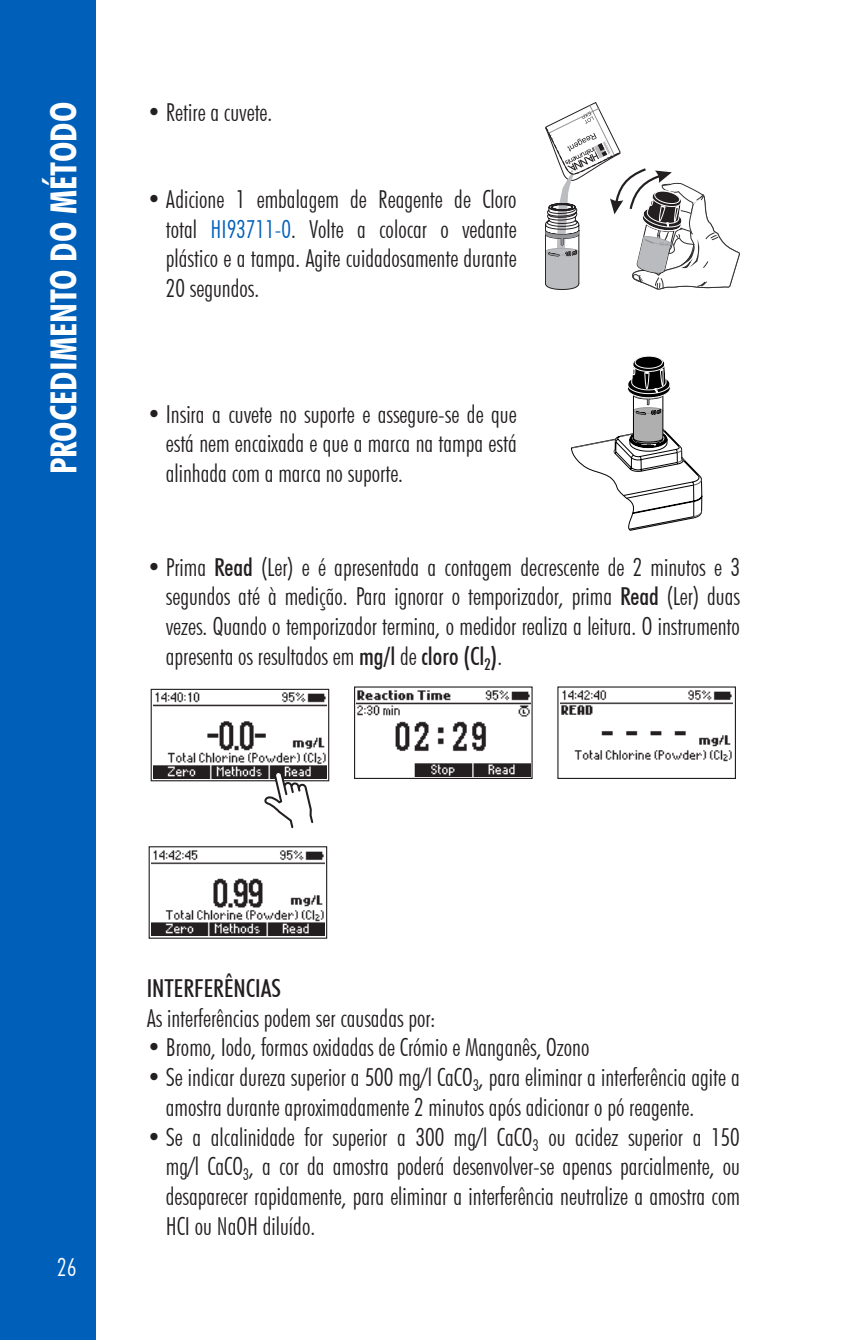
<style>
.page{position:relative;width:842px;height:1340px;background:#fff}
.page>*{position:absolute;margin:0;border:0;box-sizing:border-box;transform-origin:0 0}
.t1{font:700 condensed 36px "Futura BT";color:#fff}
.body_text_MAN{font:300 condensed 24.75px/29.7px "Futura BT";color:#231f20;text-align:justify}
.body_text_MAN-2{font:500 condensed 24.75px "Futura BT";color:#231f20}
.t2{font:300 condensed 24.75px "Futura BT";color:#fff}
.s1{color:#005fb9}
.s2{font-weight:500}
</style>
<div class="page">
<div style="left:0;top:0;width:96px;height:1339px;background:#005fb9"></div>
<img style="left:154px;top:692px;width:172px;height:86px">
<div style="left:151px;top:688px;width:178px;height:93px;border:1px solid #231f20"></div>
<svg style="left:264px;top:771px;width:49px;height:57px"></svg>
<img style="left:357px;top:690px;width:173px;height:86px">
<div style="left:354px;top:686px;width:179px;height:93px;border:1px solid #231f20"></div>
<img style="left:560px;top:690px;width:173px;height:72px">
<div style="left:557px;top:686px;width:179px;height:93px;border:1px solid #231f20"></div>
<img style="left:152px;top:850px;width:172px;height:85px">
<div style="left:149px;top:846px;width:178px;height:92px;border:1px solid #231f20"></div>
<svg style="left:545px;top:102px;width:195px;height:187px"></svg>
<svg style="left:570px;top:356px;width:133px;height:175px"></svg>
<h1 class="t1" style="left:42px;top:474px;width:374px;rotate:-90deg">PROCEDIMENTO DO MÉTODO</h1>
<p class="body_text_MAN" style="left:147px;top:97px;width:127px">• Retire a cuvete.</p>
<p class="body_text_MAN" style="left:166px;top:184px;width:352px;text-indent:-19px">• Adicione 1 embalagem de Reagente de Cloro total <span class="s1">HI93711-0</span>. Volte a colocar o vedante plástico e a tampa. Agite cuidadosamente durante 20 segundos.</p>
<p class="body_text_MAN" style="left:166px;top:399px;width:352px;text-indent:-19px">• Insira a cuvete no suporte e assegure-se de que está nem encaixada e que a marca na tampa está alinhada com a marca no suporte.</p>
<p class="body_text_MAN" style="left:166px;top:551px;width:576px;text-indent:-19px">• Prima <span class="s2">Read</span> (Ler) e é apresentada a contagem decrescente de 2 minutos e 3 segundos até à medição. Para ignorar o temporizador, prima <span class="s2">Read</span> (Ler) duas vezes. Quando o temporizador termina, o medidor realiza a leitura. O instrumento apresenta os resultados em <span class="s2">mg/l</span> de <span class="s2">cloro (Cl</span><sub>2</sub><span class="s2">)</span>.</p>
<p class="t2" style="left:57px;top:1252px;width:21px">26</p>
<p class="body_text_MAN-2" style="left:147px;top:973px;width:136px">INTERFERÊNCIAS</p>
<p class="body_text_MAN" style="left:147px;top:1002px;width:290px">As interferências podem ser causadas por:</p>
<p class="body_text_MAN" style="left:147px;top:1032px;width:444px">• Bromo, Iodo, formas oxidadas de Crómio e Manganês, Ozono</p>
<p class="body_text_MAN" style="left:166px;top:1062px;width:576px;text-indent:-19px">• Se indicar dureza superior a 500 mg/l CaCO<sub>3</sub>, para eliminar a interferência agite a amostra durante aproximadamente 2 minutos após adicionar o pó reagente.</p>
<p class="body_text_MAN" style="left:166px;top:1121px;width:576px;text-indent:-19px">• Se a alcalinidade for superior a 300 mg/l CaCO<sub>3</sub> ou acidez superior a 150 mg/l CaCO<sub>3</sub>, a cor da amostra poderá desenvolver-se apenas parcialmente, ou desaparecer rapidamente, para eliminar a interferência neutralize a amostra com HCI ou NaOH diluído.</p>
</div>
